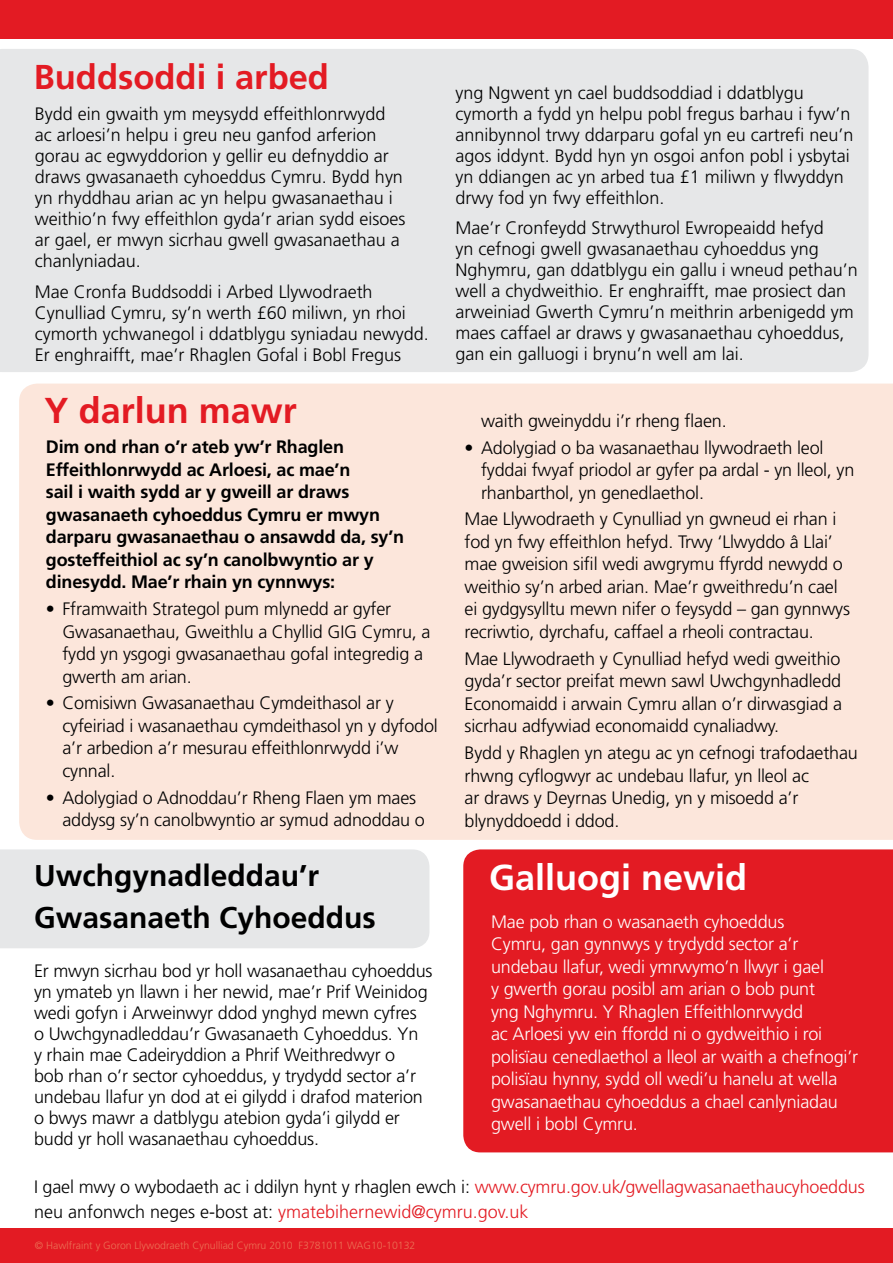
<style>
.page{position:relative;width:893px;height:1263px;background:#fff}
.page>*{position:absolute;margin:0;border:0;box-sizing:border-box;transform-origin:0 0}
.t1{font:700 36px "Frutiger LT Std";color:#fff}
.t2{font:700 36px "Frutiger LT Std";color:#e31b23}
.t3{font:700 34.5px "Frutiger LT Std";color:#e31b23}
.t4{font:700 30px/42px "Frutiger LT Std";color:#000}
.t5{font:300 18px/21px "Frutiger LT Std";letter-spacing:-.01em;color:#000}
.t6{font:300 18px/22.5px "Frutiger LT Std";letter-spacing:-.01em;color:#fff}
.t7{font:700 18px/22.5px "Frutiger LT Std";letter-spacing:-.01em;color:#000}
.t8{font:300 18px/25.5px "Frutiger LT Std";letter-spacing:-.01em;color:#e31b23}
.t9{font:300 10.5px "Frutiger LT Std";color:#eb7155}
.s1{color:#000}
</style>
<div class="page">
<div style="left:19px;top:384px;width:874px;height:456px;background:#fce6db"></div>
<div style="left:0;top:49px;width:868px;height:323px;background:#e6e7e8"></div>
<div style="left:0;top:849px;width:429px;height:99px;background:#e6e7e8"></div>
<div style="left:463px;top:849px;width:430px;height:303px;background:#e31b23"></div>
<div style="left:0;top:1229px;width:893px;height:34px;background:#e31b23"></div>
<div style="left:0;top:0;width:893px;height:38px;background:#e31b23"></div>
<h2 class="t3" style="left:34px;top:56px;width:297px">Buddsoddi i arbed</h2>
<p class="t5" style="left:35px;top:103px;width:372px">Bydd ein gwaith ym meysydd effeithlonrwydd ac arloesi’n helpu i greu neu ganfod arferion gorau ac egwyddorion y gellir eu defnyddio ar draws gwasanaeth cyhoeddus Cymru. Bydd hyn yn rhyddhau arian ac yn helpu gwasanaethau i weithio’n fwy effeithlon gyda’r arian sydd eisoes ar gael, er mwyn sicrhau gwell gwasanaethau a chanlyniadau.</p>
<p class="t5" style="left:35px;top:281px;width:396px">Mae Cronfa Buddsoddi i Arbed Llywodraeth Cynulliad Cymru, sy’n werth £60 miliwn, yn rhoi cymorth ychwanegol i ddatblygu syniadau newydd.<br>Er enghraifft, mae’r Rhaglen Gofal i Bobl Fregus</p>
<h1 class="t2" style="left:45px;top:389px;width:254px">Y darlun mawr</h1>
<p class="t7" style="left:46px;top:436px;width:360px">Dim ond rhan o’r ateb yw’r Rhaglen Effeithlonrwydd ac Arloesi, ac mae’n<br>sail i waith sydd ar y gweill ar draws gwasanaeth cyhoeddus Cymru er mwyn darparu gwasanaethau o ansawdd da, sy’n gosteffeithiol ac sy’n canolbwyntio ar y dinesydd. Mae’r rhain yn cynnwys:</p>
<p class="t5" style="left:62px;top:598px;width:370px;line-height:22.5px;text-indent:-17px">• Fframwaith Strategol pum mlynedd ar gyfer Gwasanaethau, Gweithlu a Chyllid GIG Cymru, a fydd yn ysgogi gwasanaethau gofal integredig a gwerth am arian.</p>
<p class="t5" style="left:62px;top:692px;width:377px;line-height:22.5px;text-indent:-17px">• Comisiwn Gwasanaethau Cymdeithasol ar y cyfeiriad i wasanaethau cymdeithasol yn y dyfodol a’r arbedion a’r mesurau effeithlonrwydd i’w cynnal.</p>
<p class="t5" style="left:62px;top:786px;width:364px;line-height:22.5px;text-indent:-17px">• Adolygiad o Adnoddau’r Rheng Flaen ym maes addysg sy’n canolbwyntio ar symud adnoddau o</p>
<h3 class="t4" style="left:34px;top:854px;width:343px">Uwchgynadleddau’r<br>Gwasanaeth Cyhoeddus</h3>
<p class="t5" style="left:34px;top:960px;width:400px">Er mwyn sicrhau bod yr holl wasanaethau cyhoeddus yn ymateb yn llawn i her newid, mae’r Prif Weinidog wedi gofyn i Arweinwyr ddod ynghyd mewn cyfres<br>o Uwchgynadleddau’r Gwasanaeth Cyhoeddus. Yn<br>y rhain mae Cadeiryddion a Phrif Weithredwyr o<br>bob rhan o’r sector cyhoeddus, y trydydd sector a’r undebau llafur yn dod at ei gilydd i drafod materion o bwys mawr a datblygu atebion gyda’i gilydd er budd yr holl wasanaethau cyhoeddus.</p>
<p class="t5" style="left:456px;top:82px;width:399px">yng Ngwent yn cael buddsoddiad i ddatblygu cymorth a fydd yn helpu pobl fregus barhau i fyw’n annibynnol trwy ddarparu gofal yn eu cartrefi neu’n agos iddynt. Bydd hyn yn osgoi anfon pobl i ysbytai yn ddiangen ac yn arbed tua £1 miliwn y flwyddyn drwy fod yn fwy effeithlon.</p>
<p class="t5" style="left:456px;top:218px;width:404px">Mae’r Cronfeydd Strwythurol Ewropeaidd hefyd<br>yn cefnogi gwell gwasanaethau cyhoeddus yng Nghymru, gan ddatblygu ein gallu i wneud pethau’n well a chydweithio. Er enghraifft, mae prosiect dan arweiniad Gwerth Cymru’n meithrin arbenigedd ym maes caffael ar draws y gwasanaethau cyhoeddus, gan ein galluogi i brynu’n well am lai.</p>
<p class="t5" style="left:481px;top:410px;width:247px">waith gweinyddu i’r rheng flaen.</p>
<p class="t5" style="left:481px;top:436px;width:375px;line-height:22.5px;text-indent:-17px">• Adolygiad o ba wasanaethau llywodraeth leol fyddai fwyaf priodol ar gyfer pa ardal - yn lleol, yn rhanbarthol, yn genedlaethol.</p>
<p class="t5" style="left:465px;top:508px;width:387px;line-height:22.5px">Mae Llywodraeth y Cynulliad yn gwneud ei rhan i fod yn fwy effeithlon hefyd. Trwy ‘Llwyddo â Llai’ mae gweision sifil wedi awgrymu ffyrdd newydd o weithio sy’n arbed arian. Mae’r gweithredu’n cael ei gydgysylltu mewn nifer o feysydd – gan gynnwys recriwtio, dyrchafu, caffael a rheoli contractau.</p>
<p class="t5" style="left:465px;top:647px;width:379px;line-height:22.5px;text-align:justify">Mae Llywodraeth y Cynulliad hefyd wedi gweithio gyda’r sector preifat mewn sawl Uwchgynhadledd Economaidd i arwain Cymru allan o’r dirwasgiad a sicrhau adfywiad economaidd cynaliadwy.</p>
<p class="t5" style="left:465px;top:742px;width:395px;line-height:22.5px">Bydd y Rhaglen yn ategu ac yn cefnogi trafodaethau rhwng cyflogwyr ac undebau llafur, yn lleol ac<br>ar draws y Deyrnas Unedig, yn y misoedd a’r blynyddoedd i ddod.</p>
<h1 class="t1" style="left:489px;top:856px;width:260px">Galluogi newid</h1>
<p class="t6" style="left:491px;top:910px;width:369px">Mae pob rhan o wasanaeth cyhoeddus<br>Cymru, gan gynnwys y trydydd sector a’r undebau llafur, wedi ymrwymo’n llwyr i gael<br>y gwerth gorau posibl am arian o bob punt<br>yng Nghymru. Y Rhaglen Effeithlonrwydd<br>ac Arloesi yw ein ffordd ni o gydweithio i roi polisïau cenedlaethol a lleol ar waith a chefnogi’r polisïau hynny, sydd oll wedi’u hanelu at wella gwasanaethau cyhoeddus a chael canlyniadau gwell i bobl Cymru.</p>
<p class="t8" style="left:34px;top:1174px;width:832px"><span class="s1">I gael mwy o wybodaeth ac i ddilyn hynt y rhaglen ewch i:</span> www.cymru.gov.uk/gwellagwasanaethaucyhoeddus <span class="s1">neu anfonwch neges e-bost at:</span> ymatebihernewid@cymru.gov.uk</p>
<p class="t9" style="left:35px;top:1239px;width:382px">© Hawlfraint y Goron Llywodraeth Cynulliad Cymru 2010 F3781011 WAG10-10132</p>
</div>
